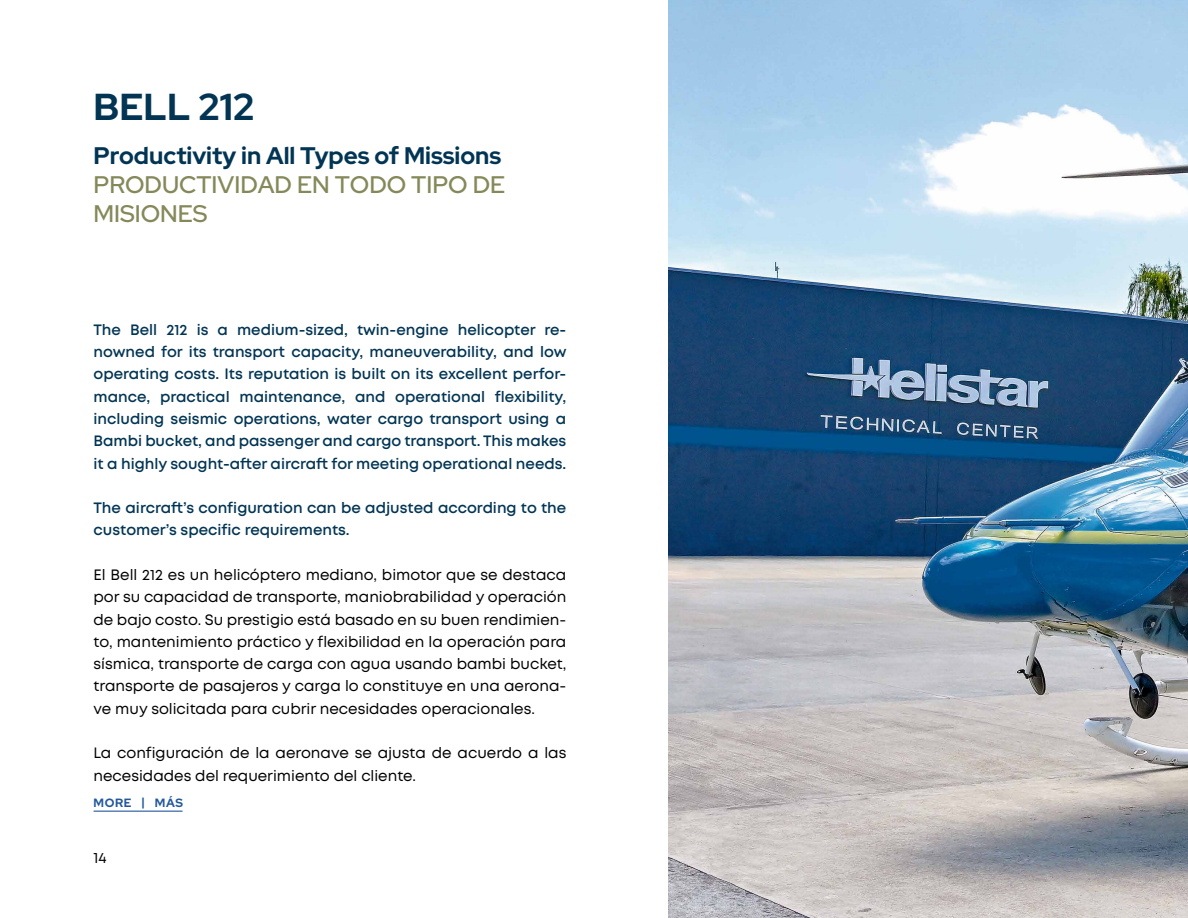
<style>
.page{position:relative;width:1188px;height:918px;background:#fff}
.page>*{position:absolute;margin:0;border:0;box-sizing:border-box;transform-origin:0 0}
.t1{font:800 37.5px "Red Hat Display";color:#023554}
.t2{font:600 24px/28.8px "Red Hat Display";color:#85895a}
.t3{font:800 24px "Red Hat Display";color:#023554}
.t4{font:600 15px/22.4px "Mont";color:#023554;text-align:justify}
.t5{font:15px/22.4px "Mont";color:#000;text-align:justify}
.t6{font:800 12px "Red Hat Display";letter-spacing:.05em;color:#22599b}
</style>
<div class="page">
<img style="left:668px;top:0;width:520px;height:918px">
<hr style="left:94px;top:811px;width:89px;height:1px;background:#22599b">
<h1 class="t1" style="left:94px;top:82px;width:162px">BELL 212</h1>
<h2 class="t3" style="left:94px;top:140px;width:409px">Productivity in All Types of Missions</h2>
<h2 class="t2" style="left:94px;top:170px;width:413px">PRODUCTIVIDAD EN TODO TIPO DE<br>MISIONES</h2>
<p class="t4" style="left:94px;top:318px;width:474px">The Bell 212 is a medium-sized, twin-engine helicopter re&shy;nowned for its transport capacity, maneuverability, and low operating costs. Its reputation is built on its excellent perfor&shy;mance, practical maintenance, and operational flexibility, including seismic operations, water cargo transport using a Bambi bucket, and passenger and cargo transport. This makes it a highly sought-after aircraft for meeting operational needs.</p>
<p class="t4" style="left:94px;top:497px;width:474px">The aircraft’s configuration can be adjusted according to the customer’s specific requirements.</p>
<p class="t5" style="left:94px;top:564px;width:474px">El Bell 212 es un helicóptero mediano, bimotor que se destaca por su capacidad de transporte, maniobrabilidad y operación de bajo costo. Su prestigio está basado en su buen rendimien&shy;to, mantenimiento práctico y flexibilidad en la operación para sísmica, transporte de carga con agua usando bambi bucket, transporte de pasajeros y carga lo constituye en una aerona&shy;ve muy solicitada para cubrir necesidades operacionales.</p>
<p class="t5" style="left:94px;top:742px;width:474px">La configuración de la aeronave se ajusta de acuerdo a las necesidades del requerimiento del cliente.</p>
<p class="t6" style="left:94px;top:795px;width:91px">MORE | MÁS</p>
<p class="t5" style="left:94px;top:847px;width:15px">14</p>
</div>
